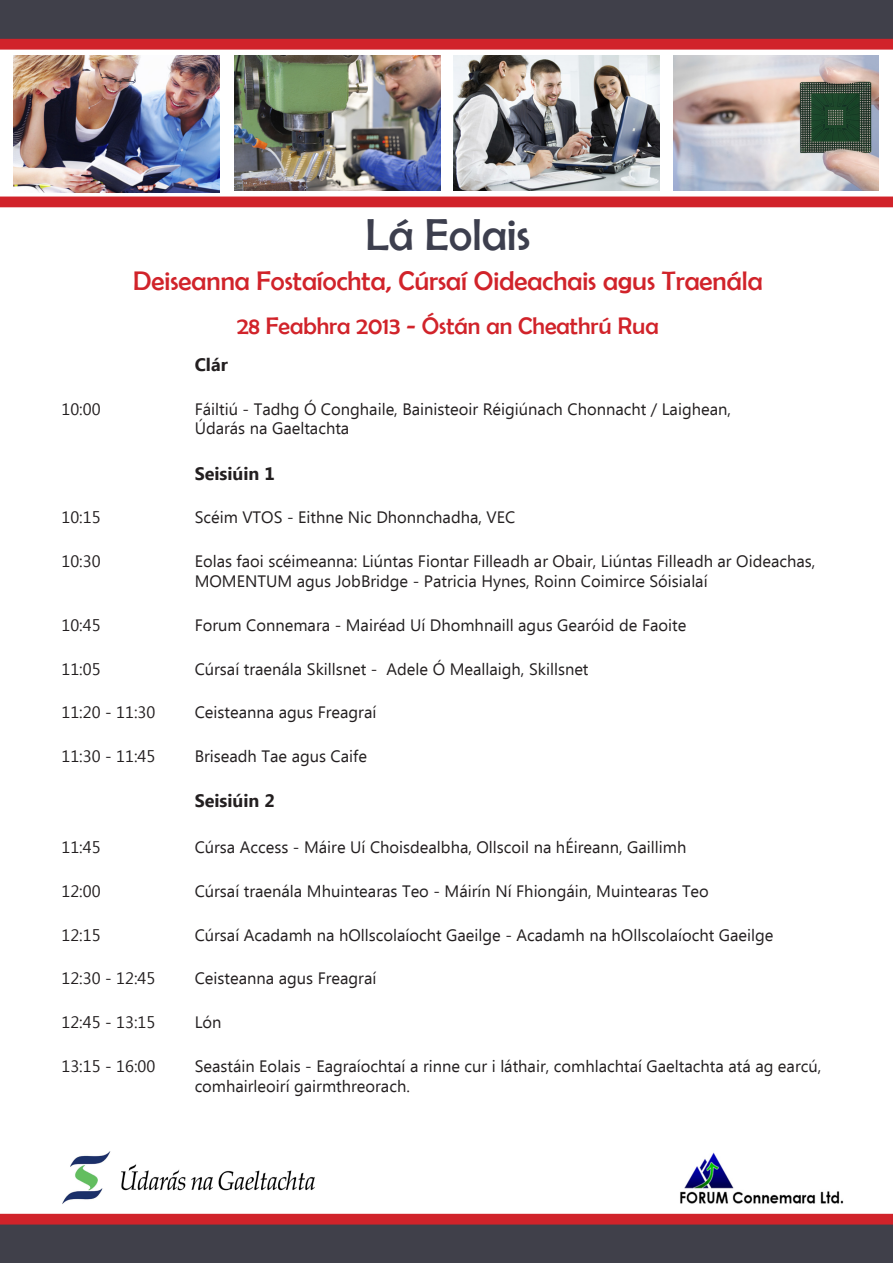
<style>
.page{position:relative;width:893px;height:1263px;background:#fff}
.page>*{position:absolute;margin:0;border:0;box-sizing:border-box;transform-origin:0 0}
.t1{font:45px "Berlin Sans FB";color:#3d3f4e}
.t2{font:27px "Berlin Sans FB";color:#d1232a}
.t3{font:24px "Berlin Sans FB";color:#d1232a}
.t4{font:700 18px "Ebrima";color:#231f20}
.t5{font:16.5px/19.8px "Ebrima";color:#231f20}
</style>
<div class="page">
<img style="left:673px;top:55px;width:205px;height:136px">
<img style="left:234px;top:55px;width:206px;height:136px">
<img style="left:454px;top:55px;width:206px;height:136px">
<img style="left:14px;top:55px;width:206px;height:137px">
<div style="left:0;top:0;width:893px;height:41px;background:#40404a"></div>
<div style="left:0;top:197px;width:893px;height:10px;background:#d1232a"></div>
<svg style="left:0;top:39px;width:893px;height:11px;background:#d22a31"></svg>
<div style="left:0;top:1224px;width:893px;height:39px;background:#40404a"></div>
<div style="left:0;top:1214px;width:893px;height:10px;background:#d1232a"></div>
<img style="left:680px;top:1152px;width:163px;height:52px">
<img style="left:62px;top:1151px;width:253px;height:53px">
<p class="t1" style="left:365px;top:210px;width:166px">Lá Eolais</p>
<p class="t2" style="left:133px;top:266px;width:631px">Deiseanna Fostaíochta, Cúrsaí Oideachais agus Traenála</p>
<p class="t3" style="left:237px;top:312px;width:423px">28 Feabhra 2013 - Óstán an Cheathrú Rua</p>
<p class="t4" style="left:195px;top:351px;width:35px">Clár</p>
<p class="t5" style="left:61px;top:400px;width:41px">10:00</p>
<p class="t5" style="left:195px;top:400px;width:538px">Fáiltiú - Tadhg Ó Conghaile, Bainisteoir Réigiúnach Chonnacht / Laighean,<br>Údarás na Gaeltachta</p>
<p class="t4" style="left:195px;top:460px;width:82px">Seisiúin 1</p>
<p class="t5" style="left:61px;top:509px;width:41px">10:15</p>
<p class="t5" style="left:195px;top:509px;width:322px">Scéim VTOS - Eithne Nic Dhonnchadha, VEC</p>
<p class="t5" style="left:61px;top:552px;width:41px">10:30</p>
<p class="t5" style="left:195px;top:552px;width:622px">Eolas faoi scéimeanna: Liúntas Fiontar Filleadh ar Obair, Liúntas Filleadh ar Oideachas,<br>MOMENTUM agus JobBridge - Patricia Hynes, Roinn Coimirce Sóisialaí</p>
<p class="t5" style="left:61px;top:616px;width:41px">10:45</p>
<p class="t5" style="left:195px;top:616px;width:493px">Forum Connemara - Mairéad Uí Dhomhnaill agus Gearóid de Faoite</p>
<p class="t5" style="left:61px;top:660px;width:41px">11:05</p>
<p class="t5" style="left:195px;top:660px;width:395px">Cúrsaí traenála Skillsnet - Adele Ó Meallaigh, Skillsnet</p>
<p class="t5" style="left:61px;top:704px;width:95px">11:20 - 11:30</p>
<p class="t5" style="left:195px;top:704px;width:183px">Ceisteanna agus Freagraí</p>
<p class="t5" style="left:61px;top:747px;width:95px">11:30 - 11:45</p>
<p class="t5" style="left:195px;top:747px;width:174px">Briseadh Tae agus Caife</p>
<p class="t4" style="left:195px;top:788px;width:82px">Seisiúin 2</p>
<p class="t5" style="left:61px;top:838px;width:41px">11:45</p>
<p class="t5" style="left:195px;top:838px;width:493px">Cúrsa Access - Máire Uí Choisdealbha, Ollscoil na hÉireann, Gaillimh</p>
<p class="t5" style="left:61px;top:882px;width:41px">12:00</p>
<p class="t5" style="left:195px;top:882px;width:516px">Cúrsaí traenála Mhuintearas Teo - Máirín Ní Fhiongáin, Muintearas Teo</p>
<p class="t5" style="left:61px;top:926px;width:41px">12:15</p>
<p class="t5" style="left:195px;top:926px;width:580px">Cúrsaí Acadamh na hOllscolaíocht Gaeilge - Acadamh na hOllscolaíocht Gaeilge</p>
<p class="t5" style="left:61px;top:970px;width:95px">12:30 - 12:45</p>
<p class="t5" style="left:195px;top:970px;width:183px">Ceisteanna agus Freagraí</p>
<p class="t5" style="left:61px;top:1013px;width:95px">12:45 - 13:15</p>
<p class="t5" style="left:195px;top:1013px;width:28px">Lón</p>
<p class="t5" style="left:61px;top:1057px;width:95px">13:15 - 16:00</p>
<p class="t5" style="left:195px;top:1057px;width:628px">Seastáin Eolais - Eagraíochtaí a rinne cur i láthair, comhlachtaí Gaeltachta atá ag earcú, comhairleoirí gairmthreorach.</p>
</div>
